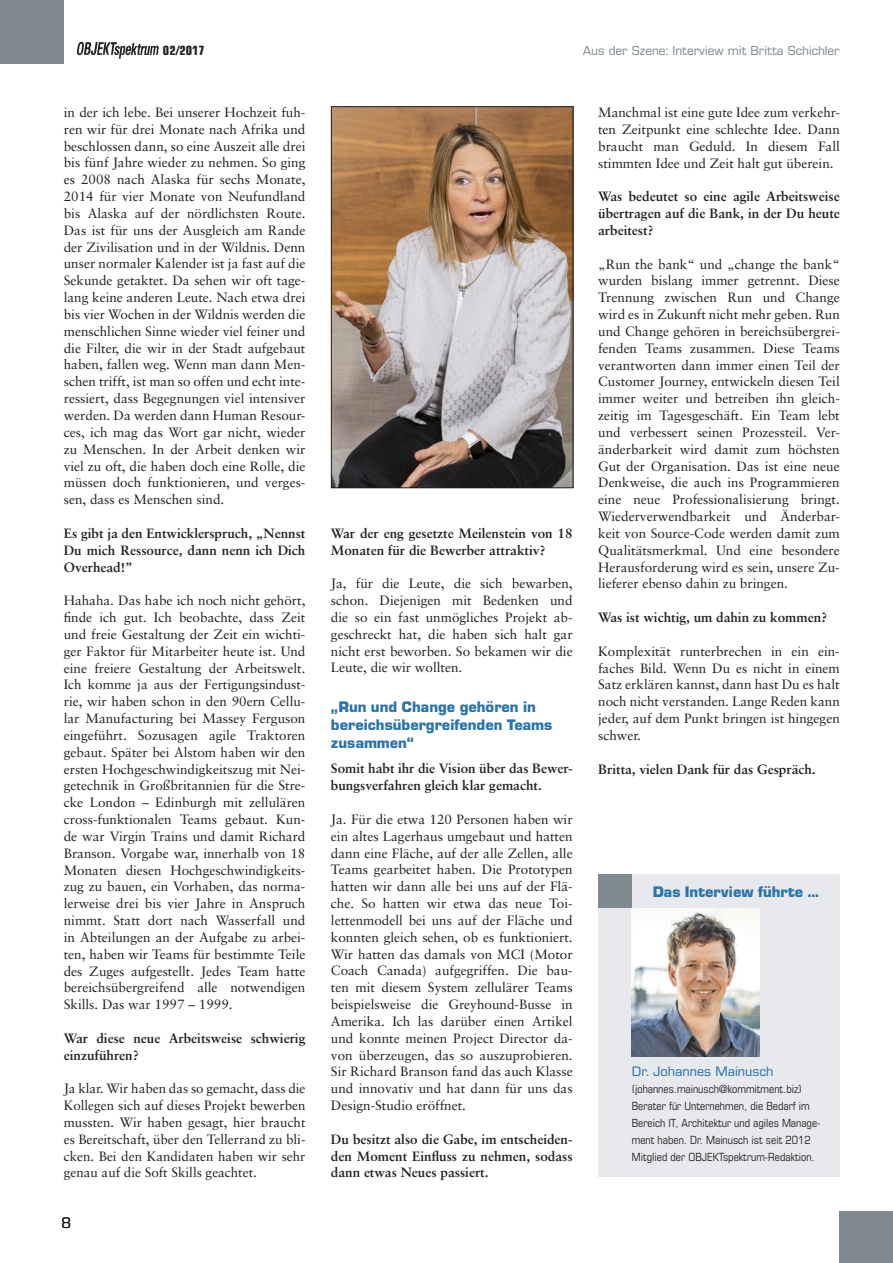
<style>
.page{position:relative;width:893px;height:1263px;background:#fff}
.page>*{position:absolute;margin:0;border:0;box-sizing:border-box;transform-origin:0 0}
.t1{font:700 15px/18px "Eurostile BQ";color:#2974ab}
.t2{font:15px "Eurostile BQ";color:#20201e}
.t3{font:13.5px/16.8px "Sabon";color:#20201e;text-align:justify}
.t4{font:700 13.5px/16.8px "Sabon";color:#20201e;text-align:justify}
.t5{font:13.5px "Eurostile BQ";color:#2974ab}
.t6{font:12.75px "Eurostile BQ";color:#7f8b91}
.t7{font:700 condensed 12.75px "Eurostile";color:#20201e}
.t8{font:condensed 11.25px/16.8px "Eurostile";color:#20201e}
</style>
<div class="page">
<div style="left:840px;top:1211px;width:53px;height:52px;background:#7f8b91"></div>
<svg style="left:77px;top:42px;width:82px;height:17px"></svg>
<div style="left:0;top:0;width:64px;height:64px;background:#7f8b91"></div>
<div style="left:598px;top:874px;width:242px;height:303px;background:#e8e9ed"></div>
<img style="left:632px;top:908px;width:127px;height:149px">
<div style="left:598px;top:874px;width:34px;height:34px;background:#7f8b91"></div>
<img style="left:333px;top:108px;width:238px;height:378px">
<div style="left:331px;top:106px;width:242px;height:382px;border:1px solid #20201e"></div>
<p class="t7" style="left:163px;top:43px;width:44px">02/2017</p>
<p class="t6" style="left:583px;top:44px;width:259px">Aus der Szene: Interview mit Britta Schichler</p>
<p class="t3" style="left:64px;top:104px;width:243px">in der ich lebe. Bei unserer Hochzeit fuh&shy;ren wir für drei Monate nach Afrika und beschlossen dann, so eine Auszeit alle drei bis fünf Jahre wieder zu nehmen. So ging es 2008 nach Alaska für sechs Monate, 2014 für vier Monate von Neufundland bis Alaska auf der nördlichsten Route.<br>Das ist für uns der Ausgleich am Rande der Zivilisation und in der Wildnis. Denn unser normaler Kalender ist ja fast auf die Sekunde getaktet. Da sehen wir oft tage&shy;lang keine anderen Leute. Nach etwa drei bis vier Wochen in der Wildnis werden die menschlichen Sinne wieder viel feiner und die Filter, die wir in der Stadt aufgebaut haben, fallen weg. Wenn man dann Men&shy;schen trifft, ist man so offen und echt inte&shy;ressiert, dass Begegnungen viel intensiver werden. Da werden dann Human Resour&shy;ces, ich mag das Wort gar nicht, wieder zu Menschen. In der Arbeit denken wir viel zu oft, die haben doch eine Rolle, die müssen doch funktionieren, und verges&shy;sen, dass es Menschen sind.</p>
<p class="t4" style="left:64px;top:524px;width:243px">Es gibt ja den Entwicklerspruch, „Nennst Du mich Ressource, dann nenn ich Dich Overhead!”</p>
<p class="t3" style="left:64px;top:592px;width:243px">Hahaha. Das habe ich noch nicht gehört, finde ich gut. Ich beobachte, dass Zeit und freie Gestaltung der Zeit ein wichti&shy;ger Faktor für Mitarbeiter heute ist. Und eine freiere Gestaltung der Arbeitswelt.<br>Ich komme ja aus der Fertigungsindust&shy;rie, wir haben schon in den 90ern Cellu&shy;lar Manufacturing bei Massey Ferguson eingeführt. Sozusagen agile Traktoren gebaut. Später bei Alstom haben wir den ersten Hochgeschwindigkeitszug mit Nei&shy;getechnik in Großbritannien für die Stre&shy;cke London – Edinburgh mit zellulären cross-funktionalen Teams gebaut. Kun&shy;de war Virgin Trains und damit Richard Branson. Vorgabe war, innerhalb von 18<br>Monaten diesen Hochgeschwindigkeits&shy;zug zu bauen, ein Vorhaben, das norma&shy;lerweise drei bis vier Jahre in Anspruch nimmt. Statt dort nach Wasserfall und in Abteilungen an der Aufgabe zu arbei&shy;ten, haben wir Teams für bestimmte Teile des Zuges aufgestellt. Jedes Team hatte bereichsübergreifend alle notwendigen Skills. Das war 1997 – 1999.</p>
<p class="t4" style="left:64px;top:1029px;width:243px">War diese neue Arbeitsweise schwierig einzuführen?</p>
<p class="t3" style="left:64px;top:1080px;width:243px">Ja klar. Wir haben das so gemacht, dass die Kollegen sich auf dieses Projekt bewerben mussten. Wir haben gesagt, hier braucht es Bereitschaft, über den Tellerrand zu bli&shy;cken. Bei den Kandidaten haben wir sehr genau auf die Soft Skills geachtet.</p>
<p class="t2" style="left:62px;top:1214px;width:11px">8</p>
<p class="t4" style="left:331px;top:524px;width:243px">War der eng gesetzte Meilenstein von 18<br>Monaten für die Bewerber attraktiv?</p>
<p class="t3" style="left:331px;top:575px;width:243px">Ja, für die Leute, die sich bewarben, schon. Diejenigen mit Bedenken und die so ein fast unmögliches Projekt ab&shy;geschreckt hat, die haben sich halt gar nicht erst beworben. So bekamen wir die Leute, die wir wollten.</p>
<p class="t1" style="left:331px;top:698px;width:223px">„Run und Change gehören in bereichsübergreifenden Teams zusammen“</p>
<p class="t4" style="left:331px;top:760px;width:243px">Somit habt ihr die Vision über das Bewer&shy;bungsverfahren gleich klar gemacht.</p>
<p class="t3" style="left:331px;top:811px;width:243px">Ja. Für die etwa 120 Personen haben wir ein altes Lagerhaus umgebaut und hatten dann eine Fläche, auf der alle Zellen, alle Teams gearbeitet haben. Die Prototypen hatten wir dann alle bei uns auf der Flä&shy;che. So hatten wir etwa das neue Toi&shy;lettenmodell bei uns auf der Fläche und konnten gleich sehen, ob es funktioniert.<br>Wir hatten das damals von MCI (Motor Coach Canada) aufgegriffen. Die bau&shy;ten mit diesem System zellulärer Teams beispielsweise die Greyhound-Busse in Amerika. Ich las darüber einen Artikel und konnte meinen Project Director da&shy;von überzeugen, das so auszuprobieren.<br>Sir Richard Branson fand das auch Klasse und innovativ und hat dann für uns das Design-Studio eröffnet.</p>
<p class="t4" style="left:331px;top:1130px;width:243px">Du besitzt also die Gabe, im entscheiden&shy;den Moment Einfluss zu nehmen, sodass dann etwas Neues passiert.</p>
<p class="t3" style="left:598px;top:104px;width:243px">Manchmal ist eine gute Idee zum verkehr&shy;ten Zeitpunkt eine schlechte Idee. Dann braucht man Geduld. In diesem Fall stimmten Idee und Zeit halt gut überein.</p>
<p class="t4" style="left:598px;top:188px;width:243px">Was bedeutet so eine agile Arbeitsweise übertragen auf die Bank, in der Du heute arbeitest?</p>
<p class="t3" style="left:598px;top:255px;width:243px">„Run the bank“ und „change the bank“ wurden bislang immer getrennt. Diese Trennung zwischen Run und Change wird es in Zukunft nicht mehr geben. Run und Change gehören in bereichsübergrei&shy;fenden Teams zusammen. Diese Teams verantworten dann immer einen Teil der Customer Journey, entwickeln diesen Teil immer weiter und betreiben ihn gleich&shy;zeitig im Tagesgeschäft. Ein Team lebt und verbessert seinen Prozessteil. Ver&shy;änderbarkeit wird damit zum höchsten Gut der Organisation. Das ist eine neue Denkweise, die auch ins Programmieren eine neue Professionalisierung bringt.<br>Wiederverwendbarkeit und Änderbar&shy;keit von Source-Code werden damit zum Qualitätsmerkmal. Und eine besondere Herausforderung wird es sein, unsere Zu&shy;lieferer ebenso dahin zu bringen.</p>
<p class="t4" style="left:598px;top:609px;width:231px">Was ist wichtig, um dahin zu kommen?</p>
<p class="t3" style="left:598px;top:642px;width:243px">Komplexität runterbrechen in ein ein&shy;faches Bild. Wenn Du es nicht in einem Satz erklären kannst, dann hast Du es halt noch nicht verstanden. Lange Reden kann jeder, auf dem Punkt bringen ist hingegen schwer.</p>
<p class="t4" style="left:598px;top:760px;width:219px">Britta, vielen Dank für das Gespräch.</p>
<p class="t1" style="left:653px;top:883px;width:168px">Das Interview führte ...</p>
<p class="t5" style="left:632px;top:1064px;width:143px">Dr. Johannes Mainusch</p>
<p class="t8" style="left:632px;top:1080px;width:190px">(johannes.mainusch@kommitment.biz)<br>Berater für Unternehmen, die Bedarf im Bereich IT, Architektur und agiles Manage&shy;ment haben. Dr. Mainusch ist seit 2012<br>Mitglied der OBJEKTspektrum-Redaktion.</p>
</div>
